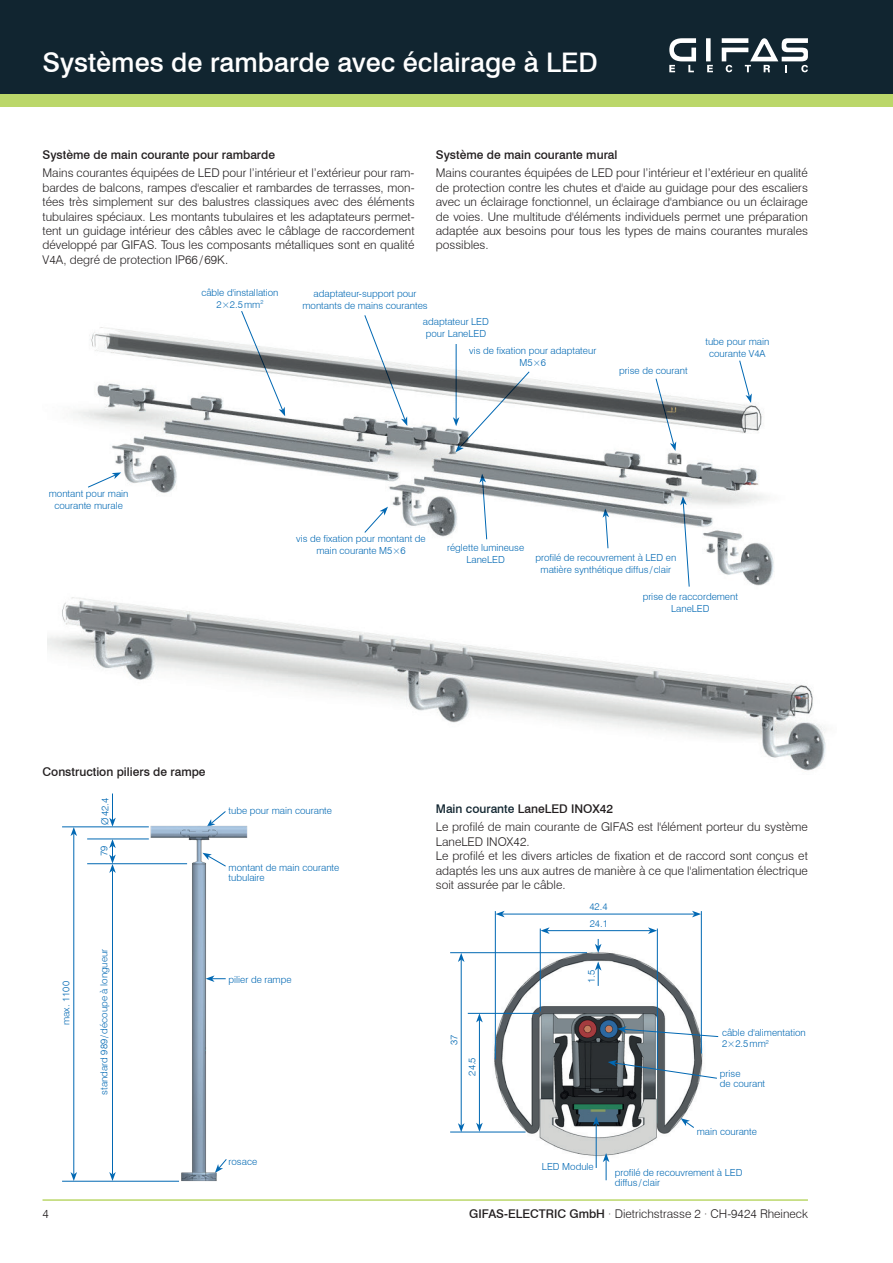
<style>
.page{position:relative;width:893px;height:1263px;background:#fff}
.page>*{position:absolute;margin:0;border:0;box-sizing:border-box;transform-origin:0 0}
.t1{font:500 27px "Swiss 721 BT";color:#fff}
.t2{font:300 12px/14.4px "Swiss 721 BT";color:#231f20}
.t3{font:500 12px "Swiss 721 BT";color:#231f20}
.t4{font:300 9.75px/12px "Swiss 721 BT";color:#0168b3;text-align:center}
.s1{font-weight:500;color:#112530}
.s2{font-weight:500}
</style>
<div class="page">
<div style="left:0;top:89px;width:893px;height:17px;background:#bbd76a"></div>
<div style="left:0;top:0;width:893px;height:94px;background:#112530"></div>
<hr style="left:43px;top:1199px;width:765px;height:2px;background:#bbd76a">
<div style="left:706px;top:38px;width:5px;height:23px;background:#fff"></div>
<svg style="left:669px;top:38px;width:27px;height:34px"></svg>
<svg style="left:707px;top:65px;width:6px;height:7px"></svg>
<svg style="left:722px;top:38px;width:86px;height:34px"></svg>
<hr style="left:87px;top:839px;width:62px;height:1px;background:#0168b3">
<hr style="left:62px;top:827px;width:87px;height:1px;background:#0168b3">
<hr style="left:62px;top:1181px;width:117px;height:1px;background:#0168b3">
<hr style="left:87px;top:863px;width:100px;height:1px;background:#0168b3">
<svg style="left:109px;top:793px;width:7px;height:34px"></svg>
<hr style="left:112px;top:870px;width:1px;height:304px;background:#0168b3">
<svg style="left:109px;top:1172px;width:7px;height:9px"></svg>
<svg style="left:109px;top:839px;width:7px;height:34px"></svg>
<hr style="left:74px;top:833px;width:1px;height:341px;background:#0168b3">
<svg style="left:71px;top:1172px;width:6px;height:9px"></svg>
<svg style="left:71px;top:827px;width:6px;height:9px"></svg>
<svg style="left:218px;top:811px;width:8px;height:6px"></svg>
<img style="left:139px;top:817px;width:109px;height:365px">
<img style="left:48px;top:597px;width:778px;height:174px">
<img style="left:73px;top:316px;width:701px;height:271px">
<img style="left:489px;top:947px;width:214px;height:214px">
<hr style="left:450px;top:952px;width:137px;height:1px;background:#0168b3">
<hr style="left:468px;top:1013px;width:71px;height:1px;background:#0168b3">
<hr style="left:701px;top:911px;width:1px;height:142px;background:#0168b3">
<hr style="left:450px;top:1132px;width:76px;height:1px;background:#0168b3">
<hr style="left:495px;top:911px;width:1px;height:148px;background:#0168b3">
<hr style="left:479px;top:1020px;width:1px;height:105px;background:#0168b3">
<svg style="left:476px;top:1123px;width:7px;height:9px"></svg>
<svg style="left:476px;top:1013px;width:7px;height:9px"></svg>
<hr style="left:540px;top:928px;width:1px;height:83px;background:#0168b3">
<hr style="left:657px;top:928px;width:1px;height:140px;background:#0168b3">
<hr style="left:461px;top:959px;width:1px;height:166px;background:#0168b3">
<svg style="left:458px;top:1123px;width:6px;height:9px"></svg>
<svg style="left:458px;top:953px;width:6px;height:9px"></svg>
<hr style="left:596px;top:1123px;width:1px;height:45px;background:#0168b3">
<svg style="left:593px;top:1116px;width:6px;height:9px"></svg>
<svg style="left:603px;top:1153px;width:6px;height:27px"></svg>
<hr style="left:502px;top:914px;width:192px;height:1px;background:#0168b3">
<svg style="left:496px;top:911px;width:9px;height:6px"></svg>
<svg style="left:692px;top:911px;width:9px;height:6px"></svg>
<hr style="left:547px;top:930px;width:103px;height:1px;background:#0168b3">
<svg style="left:540px;top:927px;width:10px;height:7px"></svg>
<svg style="left:648px;top:927px;width:9px;height:7px"></svg>
<svg style="left:608px;top:1060px;width:109px;height:19px"></svg>
<svg style="left:617px;top:1026px;width:102px;height:11px"></svg>
<svg style="left:681px;top:1118px;width:13px;height:10px"></svg>
<svg style="left:595px;top:961px;width:6px;height:25px"></svg>
<svg style="left:595px;top:939px;width:6px;height:14px"></svg>
<h1 class="t1" style="left:43px;top:46px;width:557px">Systèmes de rambarde avec éclairage à LED</h1>
<p class="t3" style="left:43px;top:147px;width:234px">Système de main courante pour rambarde</p>
<p class="t2" style="left:43px;top:166px;width:374px;text-align:justify">Mains courantes équipées de LED pour l’intérieur et l’extérieur pour ram&shy;bardes de balcons, rampes d'escalier et rambardes de terrasses, mon&shy;tées très simplement sur des balustres classiques avec des éléments tubulaires spéciaux. Les montants tubulaires et les adaptateurs permet&shy;tent un guidage intérieur des câbles avec le câblage de raccordement développé par GIFAS. Tous les composants métalliques sont en qualité V4A, degré de protection IP66/69K.</p>
<p class="t3" style="left:436px;top:147px;width:183px">Système de main courante mural</p>
<p class="t2" style="left:436px;top:166px;width:374px;text-align:justify">Mains courantes équipées de LED pour l’intérieur et l’extérieur en qualité de protection contre les chutes et d'aide au guidage pour des escaliers avec un éclairage fonctionnel, un éclairage d'ambiance ou un éclairage de voies. Une multitude d'éléments individuels permet une préparation adaptée aux besoins pour tous les types de mains courantes murales possibles.</p>
<p class="t4" style="left:49px;top:487px;width:81px">montant pour main courante murale</p>
<p class="t4" style="left:201px;top:286px;width:79px">câble d'installation<br>2×2.5mm<sup>2</sup></p>
<p class="t4" style="left:302px;top:288px;width:127px">adaptateur-support pour montants de mains courantes</p>
<p class="t4" style="left:423px;top:315px;width:68px;text-align:left">adaptateur LED pour LaneLED</p>
<p class="t4" style="left:469px;top:344px;width:129px">vis de fixation pour adaptateur<br>M5×6</p>
<p class="t4" style="left:619px;top:364px;width:70px">prise de courant</p>
<p class="t4" style="left:705px;top:335px;width:65px">tube pour main courante V4A</p>
<p class="t4" style="left:296px;top:533px;width:131px">vis de fixation pour montant de main courante M5×6</p>
<p class="t4" style="left:447px;top:541px;width:79px">réglette lumineuse<br>LaneLED</p>
<p class="t4" style="left:535px;top:552px;width:142px">profilé de recouvrement à LED en matière synthétique diffus /clair</p>
<p class="t4" style="left:643px;top:590px;width:97px">prise de raccordement<br>LaneLED</p>
<p class="t3" style="left:43px;top:764px;width:165px">Construction piliers de rampe</p>
<p class="t4" style="left:99px;top:825px;width:28px;rotate:-90deg">Ø42.4</p>
<p class="t4" style="left:98px;top:856px;width:12px;rotate:-90deg">79</p>
<p class="t4" style="left:229px;top:805px;width:105px">tube pour main courante</p>
<p class="t4" style="left:229px;top:862px;width:112px;line-height:9.8px;text-align:left">montant de main courante tubulaire</p>
<p class="t4" style="left:60px;top:1025px;width:45px;rotate:-90deg">max. 1100</p>
<p class="t4" style="left:98px;top:1094px;width:147px;rotate:-90deg">standard 989/découpe à longueur</p>
<p class="t4" style="left:229px;top:973px;width:65px">pilier de rampe</p>
<p class="t4" style="left:229px;top:1155px;width:30px">rosace</p>
<p class="t2" style="left:436px;top:799px;width:374px;line-height:18.6px"><span class="s1">Main courante</span> <span class="s2">LaneLED INOX42<br></span>Le profilé de main courante de GIFAS est l'élément porteur du système</p>
<p class="t2" style="left:436px;top:834px;width:374px">LaneLED INOX42.<br>Le profilé et les divers articles de fixation et de raccord sont conçus et adaptés les uns aux autres de manière à ce que l'alimentation électrique soit assurée par le câble.</p>
<p class="t4" style="left:589px;top:898px;width:20px;line-height:17.1px;text-align:left">42.4<br>24.1</p>
<p class="t4" style="left:448px;top:1045px;width:12px;rotate:-90deg">37</p>
<p class="t4" style="left:466px;top:1075px;width:20px;rotate:-90deg">24.5</p>
<p class="t4" style="left:585px;top:983px;width:14px;rotate:-90deg">1.5</p>
<p class="t4" style="left:542px;top:1161px;width:53px">LED Module</p>
<p class="t4" style="left:722px;top:1026px;width:85px;text-align:left">câble d'alimentation<br>2×2.5mm<sup>2</sup></p>
<p class="t4" style="left:720px;top:1068px;width:47px;line-height:9.8px;text-align:left">prise<br>de courant</p>
<p class="t4" style="left:697px;top:1125px;width:62px">main courante</p>
<p class="t4" style="left:615px;top:1168px;width:129px;line-height:9.8px;text-align:left">profilé de recouvrement à LED diffus /clair</p>
<p class="t2" style="left:43px;top:1207px;width:8px">4</p>
<p class="t2" style="left:469px;top:1207px;width:340px"><span class="s2">GIFAS-ELECTRIC GmbH</span> · Dietrichstrasse 2 · CH-9424 Rheineck</p>
</div>
